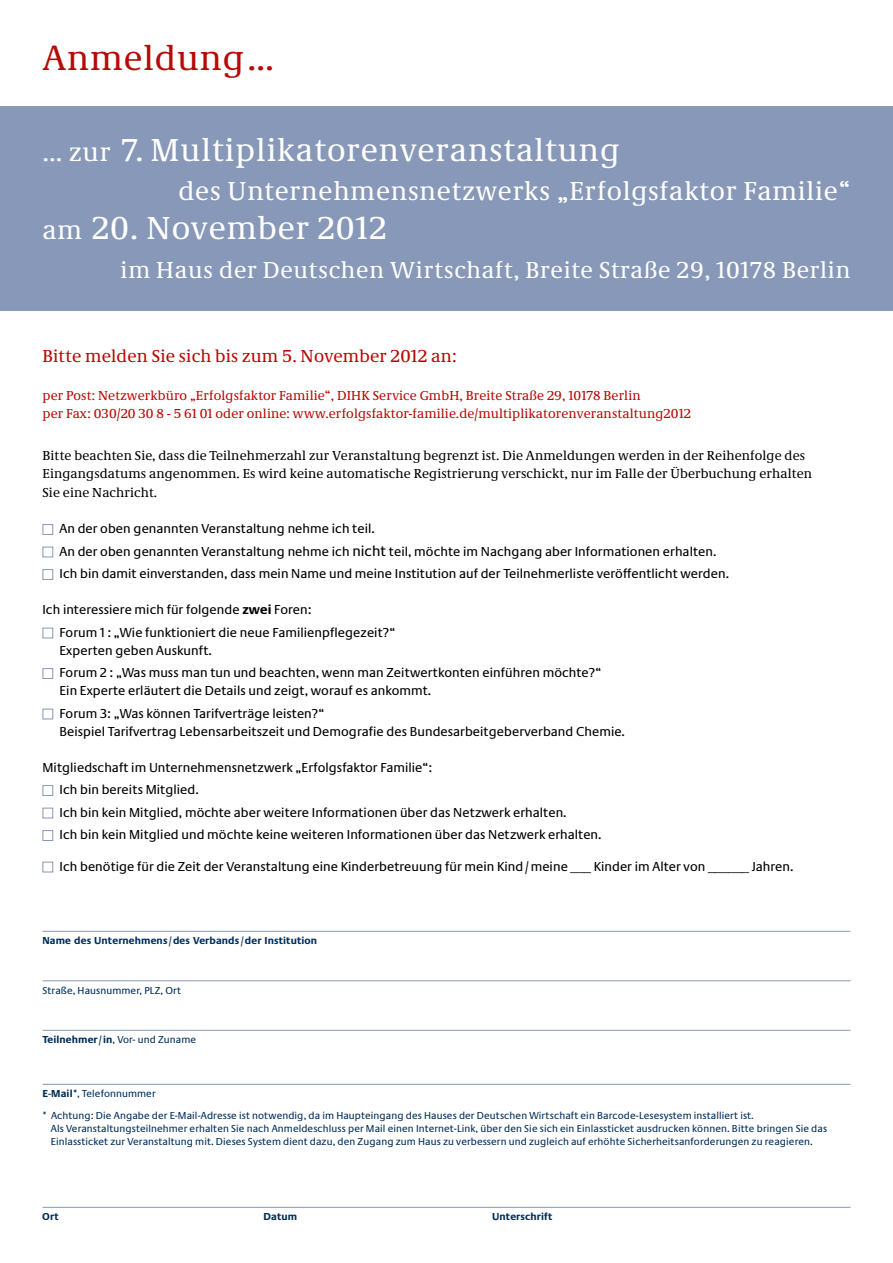
<style>
.page{position:relative;width:893px;height:1263px;background:#fff}
.page>*{position:absolute;margin:0;border:0;box-sizing:border-box;transform-origin:0 0}
.t1{font:36px "Neue Demos";letter-spacing:.025em;color:#b70906}
.t2{font:33px "Neue Demos";letter-spacing:.03em;color:#fff}
.t3{font:27px "Neue Demos";letter-spacing:.03em;color:#fff}
.t4{font:24px "Neue Demos";letter-spacing:.03em;color:#fff}
.t5{font:18px "Neue Demos";letter-spacing:.01em;color:#b70906}
.t6{font:13.5px/22.5px "Neue Praxis";letter-spacing:.005em;color:#000}
.t7{font:13.5px/18.8px "Neue Demos";letter-spacing:.01em;color:#000}
.t8{font:13.5px/18.8px "Neue Demos";letter-spacing:.01em;color:#b70906}
.t9{font:10.5px/21.8px "Neue Praxis";letter-spacing:.01em;color:#002e5b}
.t10{font:700 10.5px "Neue Praxis";letter-spacing:.01em;color:#002e5b}
.s1{font-size:27px}
.s2{font-size:15px}
.s3{font-weight:700}
</style>
<div class="page">
<div style="left:0;top:106px;width:893px;height:204px;background:#8898b8"></div>
<div style="left:43px;top:524px;width:10px;height:11px;border:1px solid #8898b8"></div>
<div style="left:43px;top:547px;width:10px;height:10px;border:1px solid #8898b8"></div>
<div style="left:43px;top:569px;width:10px;height:11px;border:1px solid #8898b8"></div>
<div style="left:43px;top:628px;width:10px;height:10px;border:1px solid #8898b8"></div>
<div style="left:43px;top:668px;width:10px;height:11px;border:1px solid #8898b8"></div>
<div style="left:43px;top:709px;width:10px;height:10px;border:1px solid #8898b8"></div>
<div style="left:43px;top:785px;width:10px;height:11px;border:1px solid #8898b8"></div>
<div style="left:43px;top:808px;width:10px;height:10px;border:1px solid #8898b8"></div>
<div style="left:43px;top:830px;width:10px;height:11px;border:1px solid #8898b8"></div>
<div style="left:43px;top:862px;width:10px;height:10px;border:1px solid #8898b8"></div>
<hr style="left:43px;top:931px;width:807px;height:1px;background:#8898b8">
<hr style="left:43px;top:980px;width:807px;height:1px;background:#8898b8">
<hr style="left:43px;top:1030px;width:807px;height:1px;background:#8898b8">
<hr style="left:43px;top:1084px;width:807px;height:1px;background:#8898b8">
<hr style="left:43px;top:1207px;width:807px;height:1px;background:#8898b8">
<h1 class="t1" style="left:43px;top:36px;width:233px">Anmeldung …</h1>
<h2 class="t2" style="left:43px;top:130px;width:578px"><span class="s1">… zur</span> 7. Multiplikatorenveranstaltung</h2>
<h3 class="t3" style="left:178px;top:174px;width:673px">des Unternehmensnetzwerks „Erfolgsfaktor Familie“</h3>
<h2 class="t2" style="left:43px;top:208px;width:345px"><span class="s1">am</span> 20. November 2012</h2>
<h3 class="t4" style="left:121px;top:255px;width:731px">im Haus der Deutschen Wirtschaft, Breite Straße 29, 10178 Berlin</h3>
<h3 class="t5" style="left:43px;top:345px;width:416px">Bitte melden Sie sich bis zum 5. November 2012 an:</h3>
<p class="t8" style="left:43px;top:386px;width:650px">per Post: Netzwerkbüro „Erfolgsfaktor Familie“, DIHK Service GmbH, Breite Straße 29, 10178 Berlin<br>per Fax: 030/20 30 8 - 5 61 01 oder online: www.erfolgsfaktor-familie.de/multiplikatorenveranstaltung2012</p>
<p class="t7" style="left:43px;top:446px;width:771px">Bitte beachten Sie, dass die Teilnehmerzahl zur Veranstaltung begrenzt ist. Die Anmeldungen werden in der Reihenfolge des<br>Eingangsdatums angenommen. Es wird keine automatische Registrierung verschickt, nur im Falle der Überbuchung erhalten<br>Sie eine Nachricht.</p>
<p class="t6" style="left:60px;top:517px;width:671px">An der oben genannten Veranstaltung nehme ich teil.<br>An der oben genannten Veranstaltung nehme ich <span class="s2">nicht</span> teil, möchte im Nachgang aber Informationen erhalten.<br>Ich bin damit einverstanden, dass mein Name und meine Institution auf der Teilnehmerliste veröffentlicht werden.</p>
<p class="t6" style="left:60px;top:598px;width:337px;text-indent:-17px">Ich interessiere mich für folgende <span class="s3">zwei</span> Foren:<br>Forum 1 : „Wie funktioniert die neue Familienpflegezeit?“</p>
<p class="t6" style="left:59px;top:639px;width:543px">Experten geben Auskunft.<br>Forum 2 : „Was muss man tun und beachten, wenn man Zeitwertkonten einführen möchte?“</p>
<p class="t6" style="left:59px;top:679px;width:373px">Ein Experte erläutert die Details und zeigt, worauf es ankommt.<br>Forum 3: „Was können Tarifverträge leisten?“</p>
<p class="t6" style="left:60px;top:720px;width:567px">Beispiel Tarifvertrag Lebensarbeitszeit und Demografie des Bundesarbeitgeberverband Chemie.</p>
<p class="t6" style="left:60px;top:756px;width:544px;text-indent:-17px">Mitgliedschaft im Unternehmensnetzwerk „Erfolgsfaktor Familie“:<br>Ich bin bereits Mitglied.<br>Ich bin kein Mitglied, möchte aber weitere Informationen über das Netzwerk erhalten.<br>Ich bin kein Mitglied und möchte keine weiteren Informationen über das Netzwerk erhalten.</p>
<p class="t6" style="left:60px;top:855px;width:736px">Ich benötige für die Zeit der Veranstaltung eine Kinderbetreuung für mein Kind/meine ___ Kinder im Alter von ______ Jahren.</p>
<p class="t10" style="left:43px;top:934px;width:276px">Name des Unternehmens/des Verbands/der Institution</p>
<p class="t9" style="left:43px;top:979px;width:140px">Straße, Hausnummer, PLZ, Ort</p>
<p class="t9" style="left:43px;top:1029px;width:155px"><span class="s3">Teilnehmer/in</span>, Vor- und Zuname</p>
<p class="t9" style="left:42px;top:1083px;width:713px"><span class="s3">E-Mail*</span>, Telefonnummer<br>* Achtung: Die Angabe der E-Mail-Adresse ist notwendig, da im Haupteingang des Hauses der Deutschen Wirtschaft ein Barcode-Lesesystem installiert ist.</p>
<p class="t9" style="left:51px;top:1121px;width:778px;line-height:13.5px">Als Veranstaltungsteilnehmer erhalten Sie nach Anmeldeschluss per Mail einen Internet-Link, über den Sie sich ein Einlassticket ausdrucken können. Bitte bringen Sie das<br>Einlassticket zur Veranstaltung mit. Dieses System dient dazu, den Zugang zum Haus zu verbessern und zugleich auf erhöhte Sicherheitsanforderungen zu reagieren.</p>
<p class="t10" style="left:42px;top:1210px;width:18px">Ort</p>
<p class="t10" style="left:264px;top:1210px;width:35px">Datum</p>
<p class="t10" style="left:492px;top:1210px;width:62px">Unterschrift</p>
</div>
